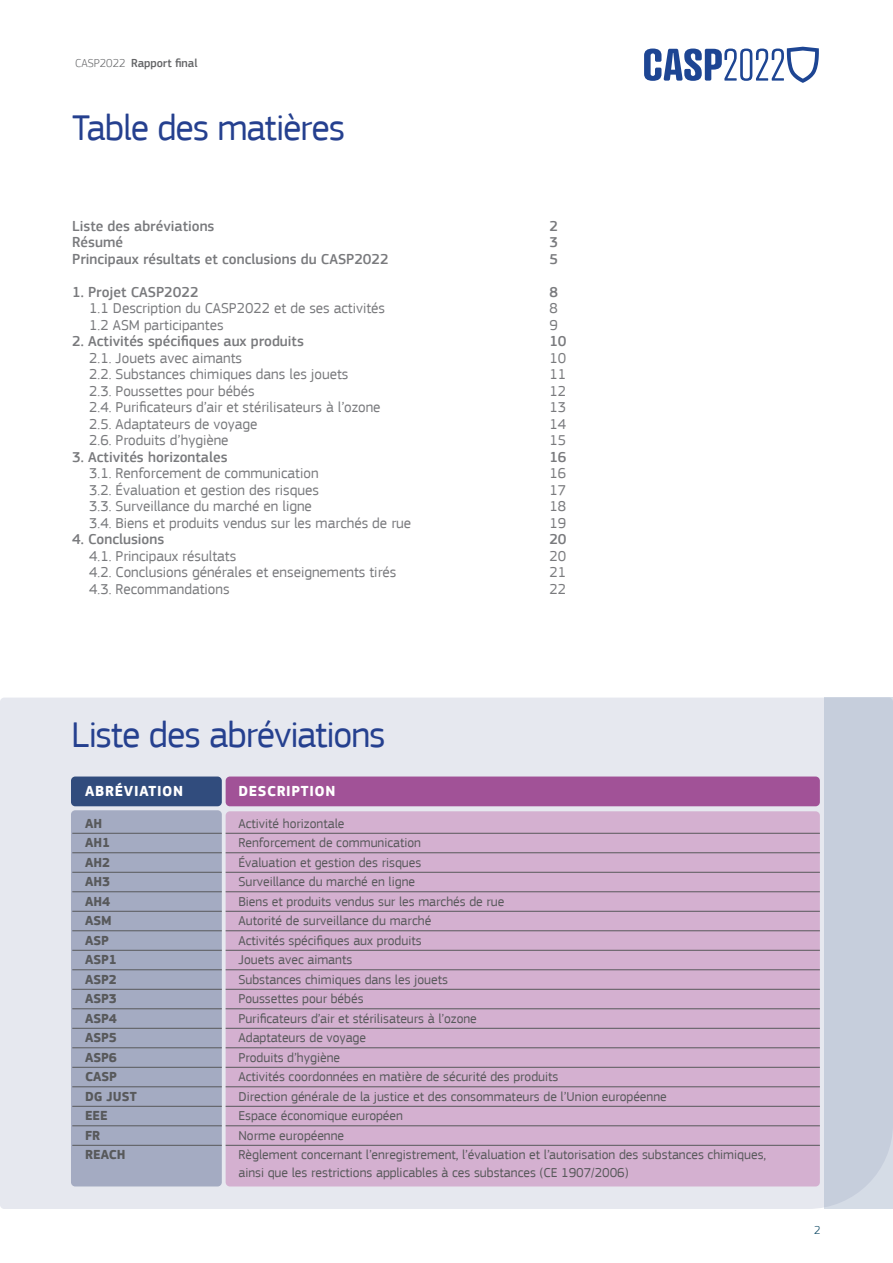
<style>
.page{position:relative;width:893px;height:1263px;background:#fff}
.page>*{position:absolute;margin:0;border:0;box-sizing:border-box;transform-origin:0 0}
.t1{font:37.5px "EC Square Sans Pro";letter-spacing:-.025em;color:#25408f}
.t2{font:15px "EC Square Sans Pro";color:#797a7d}
.t3{font:500 15px "EC Square Sans Pro";color:#797a7d}
.t4{font:700 15px "EC Square Sans Pro";letter-spacing:.04em;color:#fff}
.t5{font:13.5px/19.5px "EC Square Sans Pro";color:#58595b}
.t6{font:700 13.5px/19.5px "EC Square Sans Pro";color:#58595b}
.t7{font:500 12px "EC Square Sans Pro";color:#636466}
.t8{font:300 12px "EC Square Sans Pro";color:#02405d}
.s1{font-weight:300}
</style>
<div class="page">
<svg style="left:644px;top:47px;width:175px;height:36px"></svg>
<div style="left:0;top:698px;width:824px;height:511px;background:#e6e8ef"></div>
<div style="left:71px;top:810px;width:151px;height:376px;background:#a4abc2;border-radius:4px"></div>
<div style="left:71px;top:776px;width:151px;height:30px;background:#314c7d;border-radius:4px"></div>
<div style="left:226px;top:776px;width:594px;height:30px;background:#a15297;border-radius:4px"></div>
<div style="left:226px;top:811px;width:594px;height:375px;background:#d4b0d0;border-radius:4px"></div>
<hr style="left:72px;top:833px;width:150px;height:1px;background:#58595b">
<hr style="left:72px;top:852px;width:150px;height:1px;background:#58595b">
<hr style="left:72px;top:872px;width:150px;height:1px;background:#58595b">
<hr style="left:72px;top:891px;width:150px;height:1px;background:#58595b">
<hr style="left:72px;top:911px;width:150px;height:1px;background:#58595b">
<hr style="left:72px;top:930px;width:150px;height:1px;background:#58595b">
<hr style="left:72px;top:950px;width:150px;height:1px;background:#58595b">
<hr style="left:72px;top:969px;width:150px;height:1px;background:#58595b">
<hr style="left:72px;top:989px;width:150px;height:1px;background:#58595b">
<hr style="left:72px;top:1008px;width:150px;height:1px;background:#58595b">
<hr style="left:72px;top:1028px;width:150px;height:1px;background:#58595b">
<hr style="left:72px;top:1047px;width:150px;height:1px;background:#58595b">
<hr style="left:72px;top:1067px;width:150px;height:1px;background:#58595b">
<hr style="left:72px;top:1086px;width:150px;height:1px;background:#58595b">
<hr style="left:72px;top:1106px;width:150px;height:1px;background:#58595b">
<hr style="left:72px;top:1125px;width:150px;height:1px;background:#58595b">
<hr style="left:72px;top:1145px;width:150px;height:1px;background:#58595b">
<hr style="left:226px;top:833px;width:594px;height:1px;background:#58595b">
<hr style="left:226px;top:852px;width:594px;height:1px;background:#58595b">
<hr style="left:226px;top:872px;width:594px;height:1px;background:#58595b">
<hr style="left:226px;top:891px;width:594px;height:1px;background:#58595b">
<hr style="left:226px;top:911px;width:594px;height:1px;background:#58595b">
<hr style="left:226px;top:930px;width:594px;height:1px;background:#58595b">
<hr style="left:226px;top:950px;width:594px;height:1px;background:#58595b">
<hr style="left:226px;top:969px;width:594px;height:1px;background:#58595b">
<hr style="left:226px;top:989px;width:594px;height:1px;background:#58595b">
<hr style="left:226px;top:1008px;width:594px;height:1px;background:#58595b">
<hr style="left:226px;top:1028px;width:594px;height:1px;background:#58595b">
<hr style="left:226px;top:1047px;width:594px;height:1px;background:#58595b">
<hr style="left:226px;top:1067px;width:594px;height:1px;background:#58595b">
<hr style="left:226px;top:1086px;width:594px;height:1px;background:#58595b">
<hr style="left:226px;top:1106px;width:594px;height:1px;background:#58595b">
<hr style="left:226px;top:1125px;width:594px;height:1px;background:#58595b">
<hr style="left:226px;top:1145px;width:594px;height:1px;background:#58595b">
<div style="left:824px;top:698px;width:69px;height:511px;background:#c6cedc"></div>
<p class="t7" style="left:75px;top:56px;width:124px"><span class="s1">CASP2022</span> Rapport final</p>
<h1 class="t1" style="left:72px;top:105px;width:274px">Table des matières</h1>
<p class="t3" style="left:72px;top:217px;width:144px">Liste des abréviations</p>
<p class="t3" style="left:549px;top:217px;width:10px">2</p>
<p class="t3" style="left:72px;top:234px;width:52px">Résumé</p>
<p class="t3" style="left:549px;top:234px;width:10px">3</p>
<p class="t3" style="left:72px;top:250px;width:318px">Principaux résultats et conclusions du CASP2022</p>
<p class="t3" style="left:549px;top:250px;width:10px">5</p>
<p class="t3" style="left:72px;top:283px;width:128px">1. Projet CASP2022</p>
<p class="t3" style="left:549px;top:283px;width:10px">8</p>
<p class="t2" style="left:89px;top:300px;width:297px">1.1 Description du CASP2022 et de ses activités</p>
<p class="t2" style="left:549px;top:300px;width:10px">8</p>
<p class="t2" style="left:89px;top:316px;width:136px">1.2 ASM participantes</p>
<p class="t2" style="left:549px;top:316px;width:10px">9</p>
<p class="t3" style="left:72px;top:333px;width:233px">2. Activités spécifiques aux produits</p>
<p class="t3" style="left:549px;top:333px;width:19px">10</p>
<p class="t2" style="left:89px;top:349px;width:154px">2.1. Jouets avec aimants</p>
<p class="t2" style="left:549px;top:349px;width:18px">10</p>
<p class="t2" style="left:89px;top:366px;width:261px">2.2. Substances chimiques dans les jouets</p>
<p class="t2" style="left:549px;top:366px;width:18px">11</p>
<p class="t2" style="left:89px;top:382px;width:167px">2.3. Poussettes pour bébés</p>
<p class="t2" style="left:549px;top:382px;width:18px">12</p>
<p class="t2" style="left:89px;top:399px;width:293px">2.4. Purificateurs d’air et stérilisateurs à l’ozone</p>
<p class="t2" style="left:549px;top:399px;width:18px">13</p>
<p class="t2" style="left:89px;top:415px;width:170px">2.5. Adaptateurs de voyage</p>
<p class="t2" style="left:549px;top:415px;width:18px">14</p>
<p class="t2" style="left:89px;top:432px;width:141px">2.6. Produits d’hygiène</p>
<p class="t2" style="left:549px;top:432px;width:18px">15</p>
<p class="t3" style="left:72px;top:448px;width:157px">3. Activités horizontales</p>
<p class="t3" style="left:549px;top:448px;width:19px">16</p>
<p class="t2" style="left:89px;top:465px;width:231px">3.1. Renforcement de communication</p>
<p class="t2" style="left:549px;top:465px;width:18px">16</p>
<p class="t2" style="left:89px;top:481px;width:231px">3.2. Évaluation et gestion des risques</p>
<p class="t2" style="left:549px;top:481px;width:18px">17</p>
<p class="t2" style="left:89px;top:498px;width:224px">3.3. Surveillance du marché en ligne</p>
<p class="t2" style="left:549px;top:498px;width:18px">18</p>
<p class="t2" style="left:89px;top:514px;width:323px">3.4. Biens et produits vendus sur les marchés de rue</p>
<p class="t2" style="left:549px;top:514px;width:18px">19</p>
<p class="t3" style="left:72px;top:531px;width:94px">4. Conclusions</p>
<p class="t3" style="left:549px;top:531px;width:19px">20</p>
<p class="t2" style="left:89px;top:547px;width:148px">4.1. Principaux résultats</p>
<p class="t2" style="left:549px;top:547px;width:18px">20</p>
<p class="t2" style="left:89px;top:564px;width:309px">4.2. Conclusions générales et enseignements tirés</p>
<p class="t2" style="left:549px;top:564px;width:18px">21</p>
<p class="t2" style="left:89px;top:580px;width:142px">4.3. Recommandations</p>
<p class="t2" style="left:549px;top:580px;width:18px">22</p>
<h1 class="t1" style="left:71px;top:713px;width:316px">Liste des abréviations</h1>
<p class="t4" style="left:85px;top:782px;width:99px">ABRÉVIATION</p>
<p class="t4" style="left:239px;top:782px;width:98px">DESCRIPTION</p>
<p class="t6" style="left:85px;top:814px;width:53px">AH<br>AH1<br>AH2<br>AH3<br>AH4<br>ASM<br>ASP<br>ASP1<br>ASP2<br>ASP3<br>ASP4<br>ASP5<br>ASP6<br>CASP<br>DG JUST<br>EEE<br>FR<br>REACH</p>
<p class="t5" style="left:238px;top:814px;width:529px">Activité horizontale<br>Renforcement de communication<br>Évaluation et gestion des risques<br>Surveillance du marché en ligne<br>Biens et produits vendus sur les marchés de rue<br>Autorité de surveillance du marché<br>Activités spécifiques aux produits<br>Jouets avec aimants<br>Substances chimiques dans les jouets<br>Poussettes pour bébés<br>Purificateurs d’air et stérilisateurs à l’ozone<br>Adaptateurs de voyage<br>Produits d’hygiène<br>Activités coordonnées en matière de sécurité des produits<br>Direction générale de la justice et des consommateurs de l’Union européenne<br>Espace économique européen<br>Norme européenne<br>Règlement concernant l’enregistrement, l’évaluation et l’autorisation des substances chimiques,</p>
<p class="t5" style="left:238px;top:1163px;width:392px">ainsi que les restrictions applicables à ces substances (CE 1907/2006)</p>
<p class="t8" style="left:814px;top:1223px;width:8px">2</p>
</div>
